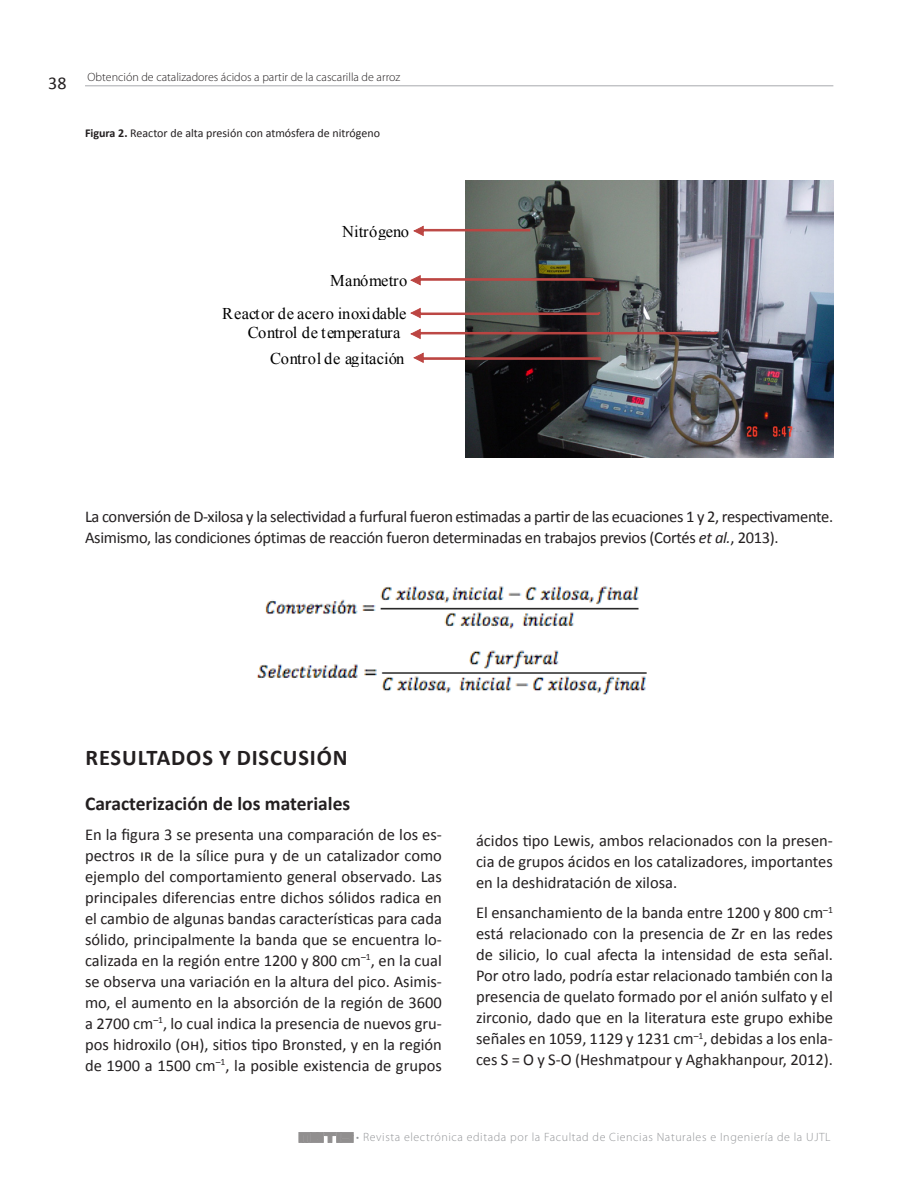
<style>
.page{position:relative;width:918px;height:1188px;background:#fff}
.page>*{position:absolute;margin:0;border:0;box-sizing:border-box;transform-origin:0 0}
.TITILO_3{font:700 22.5px "Calibri";letter-spacing:.04em;color:#231f20}
.TITULO_4{font:700 19.5px "Calibri";color:#231f20}
.t1{font:18px "Calibri";color:#231f20}
.TEXTO_ESPAÑOL{font:16.5px/21px "Calibri";color:#231f20;text-align:justify}
.TEXTO_ESPAÑOL-2{font:16.5px/21px "Calibri";letter-spacing:-.02em;color:#231f20}
.t2{font:16.35px/32.8px "Times New Roman";letter-spacing:.01em;color:#000;text-align:right}
.t3{font:300 12px "Myriad Pro";letter-spacing:.05em;color:#939598}
.t4{font:300 12px "Myriad Pro";color:#231f20}
.FIGURAS-TABLAS{font:12px "Calibri";color:#231f20}
.s1{font-weight:700}
.s2{font-style:italic}
</style>
<div class="page">
<hr style="left:85px;top:85px;width:748px;height:1px;background:#a8a9ad">
<svg style="left:299px;top:1132px;width:54px;height:11px"></svg>
<img style="left:465px;top:180px;width:368px;height:277px">
<svg style="left:410px;top:308px;width:191px;height:10px"></svg>
<svg style="left:410px;top:275px;width:185px;height:10px"></svg>
<svg style="left:413px;top:353px;width:188px;height:10px"></svg>
<svg style="left:410px;top:329px;width:308px;height:10px;background:#7c615f"></svg>
<svg style="left:413px;top:226px;width:117px;height:10px"></svg>
<img style="left:256px;top:586px;width:391px;height:109px">
<p class="t1" style="left:48px;top:72px;width:20px">38</p>
<p class="t4" style="left:88px;top:70px;width:314px">Obtención de catalizadores ácidos a partir de la cascarilla de arroz</p>
<p class="FIGURAS-TABLAS" style="left:85px;top:125px;width:297px"><span class="s1">Figura 2.</span> Reactor de alta presión con atmósfera de nitrógeno</p>
<p class="t2" style="left:342px;top:215px;width:68px">Nitrógeno</p>
<p class="t2" style="left:222px;top:264px;width:187px">Manómetro<br>Reactor de acero inoxidable</p>
<p class="t2" style="left:248px;top:320px;width:158px;line-height:25.3px">Control de temperatura<br>Control de agitación</p>
<p class="TEXTO_ESPAÑOL-2" style="left:85px;top:506px;width:750px">La conversión de D-xilosa y la selectividad a furfural fueron estimadas a partir de las ecuaciones 1 y 2, respectivamente.<br>Asimismo, las condiciones óptimas de reacción fueron determinadas en trabajos previos (Cortés <span class="s2">et al.</span>, 2013).</p>
<p class="TITILO_3" style="left:85px;top:744px;width:264px">RESULTADOS Y DISCUSIÓN</p>
<p class="TITULO_4" style="left:85px;top:791px;width:267px">Caracterización de los materiales</p>
<p class="TEXTO_ESPAÑOL" style="left:85px;top:824px;width:358px">En la figura 3 se presenta una comparación de los es&shy;pectros ir de la sílice pura y de un catalizador como ejemplo del comportamiento general observado. Las principales diferencias entre dichos sólidos radica en el cambio de algunas bandas características para cada sólido, principalmente la banda que se encuentra lo&shy;calizada en la región entre 1200 y 800 cm<sup>–1</sup>, en la cual se observa una variación en la altura del pico. Asimis&shy;mo, el aumento en la absorción de la región de 3600 a 2700 cm<sup>–1</sup>, lo cual indica la presencia de nuevos gru&shy;pos hidroxilo (oh), sitios tipo Bronsted, y en la región de 1900 a 1500 cm<sup>–1</sup>, la posible existencia de grupos</p>
<p class="TEXTO_ESPAÑOL" style="left:476px;top:830px;width:358px">ácidos tipo Lewis, ambos relacionados con la presen&shy;cia de grupos ácidos en los catalizadores, importantes en la deshidratación de xilosa.</p>
<p class="TEXTO_ESPAÑOL" style="left:476px;top:902px;width:358px">El ensanchamiento de la banda entre 1200 y 800 cm<sup>–1 </sup>está relacionado con la presencia de Zr en las redes de silicio, lo cual afecta la intensidad de esta señal.<br>Por otro lado, podría estar relacionado también con la presencia de quelato formado por el anión sulfato y el zirconio, dado que en la literatura este grupo exhibe señales en 1059, 1129 y 1231 cm<sup>–1</sup>, debidas a los enla&shy;ces S = O y S-O (Heshmatpour y Aghakhanpour, 2012).</p>
<p class="t3" style="left:356px;top:1130px;width:476px">• Revista electrónica editada por la Facultad de Ciencias Naturales e Ingeniería de la UJTL</p>
</div>
